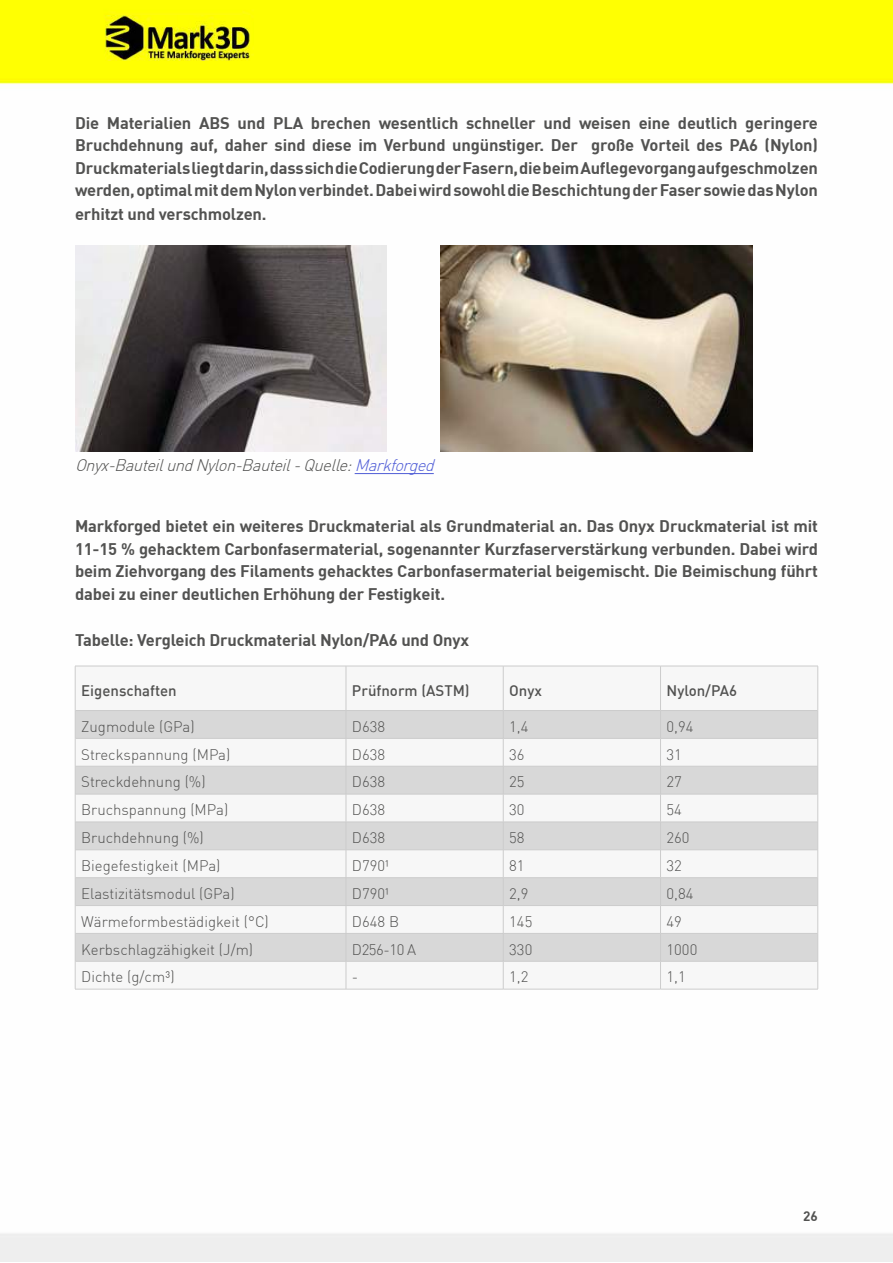
<style>
.page{position:relative;width:893px;height:1263px;background:#fff}
.page>*{position:absolute;margin:0;border:0;box-sizing:border-box;transform-origin:0 0}
.t1{font:700 16.5px/22.5px "DIN";letter-spacing:-.01em;color:#525251;text-align:justify}
.t2{font:italic 300 16.5px "DIN";color:#525251}
.t3{font:300 15px "DIN";color:#525251}
.t4{font:500 15px "DIN";color:#525251}
.t5{font:700 13.5px "DIN";color:#525251}
.s1{color:#4f5cd6}
</style>
<div class="page">
<img style="left:0;top:0;width:893px;height:1261px">
<img style="left:105px;top:16px;width:146px;height:44px">
<img style="left:440px;top:245px;width:312px;height:206px">
<img style="left:75px;top:245px;width:312px;height:206px">
<svg style="left:76px;top:667px;width:741px;height:322px"></svg>
<svg style="left:76px;top:711px;width:741px;height:250px;fill:#d8d8d8"></svg>
<hr style="left:75px;top:666px;width:271px;height:1px;background:#ccc">
<hr style="left:75px;top:666px;width:1px;height:44px;background:#ccc">
<hr style="left:346px;top:666px;width:157px;height:1px;background:#ccc">
<hr style="left:503px;top:666px;width:157px;height:1px;background:#ccc">
<hr style="left:660px;top:666px;width:158px;height:1px;background:#ccc">
<hr style="left:817px;top:666px;width:1px;height:44px;background:#ccc">
<svg style="left:75px;top:711px;width:1px;height:278px"></svg>
<svg style="left:817px;top:711px;width:1px;height:278px"></svg>
<hr style="left:75px;top:989px;width:271px;height:1px;background:#ccc">
<hr style="left:346px;top:989px;width:157px;height:1px;background:#ccc">
<hr style="left:503px;top:989px;width:157px;height:1px;background:#ccc">
<hr style="left:660px;top:989px;width:158px;height:1px;background:#ccc">
<hr style="left:346px;top:666px;width:1px;height:44px;background:#ccc">
<hr style="left:503px;top:666px;width:1px;height:44px;background:#ccc">
<hr style="left:660px;top:666px;width:1px;height:44px;background:#ccc">
<hr style="left:75px;top:710px;width:271px;height:1px;background:#ccc">
<hr style="left:346px;top:710px;width:157px;height:1px;background:#ccc">
<hr style="left:503px;top:710px;width:157px;height:1px;background:#ccc">
<hr style="left:660px;top:710px;width:158px;height:1px;background:#ccc">
<hr style="left:75px;top:738px;width:271px;height:1px;background:#ccc">
<hr style="left:346px;top:738px;width:157px;height:1px;background:#ccc">
<hr style="left:503px;top:738px;width:157px;height:1px;background:#ccc">
<hr style="left:660px;top:738px;width:158px;height:1px;background:#ccc">
<hr style="left:75px;top:766px;width:271px;height:1px;background:#ccc">
<hr style="left:346px;top:766px;width:157px;height:1px;background:#ccc">
<hr style="left:503px;top:766px;width:157px;height:1px;background:#ccc">
<hr style="left:660px;top:766px;width:158px;height:1px;background:#ccc">
<hr style="left:75px;top:794px;width:271px;height:1px;background:#ccc">
<hr style="left:346px;top:794px;width:157px;height:1px;background:#ccc">
<hr style="left:503px;top:794px;width:157px;height:1px;background:#ccc">
<hr style="left:660px;top:794px;width:158px;height:1px;background:#ccc">
<hr style="left:75px;top:822px;width:271px;height:1px;background:#ccc">
<hr style="left:346px;top:822px;width:157px;height:1px;background:#ccc">
<hr style="left:503px;top:822px;width:157px;height:1px;background:#ccc">
<hr style="left:660px;top:822px;width:158px;height:1px;background:#ccc">
<hr style="left:75px;top:849px;width:271px;height:1px;background:#ccc">
<hr style="left:346px;top:849px;width:157px;height:1px;background:#ccc">
<hr style="left:503px;top:849px;width:157px;height:1px;background:#ccc">
<hr style="left:660px;top:849px;width:158px;height:1px;background:#ccc">
<hr style="left:75px;top:877px;width:271px;height:1px;background:#ccc">
<hr style="left:346px;top:877px;width:157px;height:1px;background:#ccc">
<hr style="left:503px;top:877px;width:157px;height:1px;background:#ccc">
<hr style="left:660px;top:877px;width:158px;height:1px;background:#ccc">
<hr style="left:75px;top:905px;width:271px;height:1px;background:#ccc">
<hr style="left:346px;top:905px;width:157px;height:1px;background:#ccc">
<hr style="left:503px;top:905px;width:157px;height:1px;background:#ccc">
<hr style="left:660px;top:905px;width:158px;height:1px;background:#ccc">
<hr style="left:75px;top:933px;width:271px;height:1px;background:#ccc">
<hr style="left:346px;top:933px;width:157px;height:1px;background:#ccc">
<hr style="left:503px;top:933px;width:157px;height:1px;background:#ccc">
<hr style="left:660px;top:933px;width:158px;height:1px;background:#ccc">
<hr style="left:75px;top:961px;width:271px;height:1px;background:#ccc">
<hr style="left:346px;top:961px;width:157px;height:1px;background:#ccc">
<svg style="left:346px;top:711px;width:1px;height:278px"></svg>
<hr style="left:503px;top:961px;width:157px;height:1px;background:#ccc">
<svg style="left:503px;top:711px;width:1px;height:278px"></svg>
<hr style="left:660px;top:961px;width:158px;height:1px;background:#ccc">
<svg style="left:660px;top:711px;width:1px;height:278px"></svg>
<hr style="left:355px;top:473px;width:79px;height:1px;background:#4f5cd6">
<p class="t1" style="left:75px;top:111px;width:744px">Die Materialien ABS und PLA brechen wesentlich schneller und weisen eine deutlich geringere Bruchdehnung auf, daher sind diese im Verbund ungünstiger. Der große Vorteil des PA6 (Nylon)<br>Druckmaterials liegt darin, dass sich die Codierung der Fasern, die beim Auflegevorgang aufgeschmolzen werden, optimal mit dem Nylon verbindet. Dabei wird sowohl die Beschichtung der Faser sowie das Nylon</p>
<p class="t1" style="left:75px;top:202px;width:193px">erhitzt und verschmolzen.</p>
<p class="t2" style="left:75px;top:455px;width:366px">Onyx-BauteilundNylon-Bauteil-Quelle:<span class="s1">Markforged</span></p>
<p class="t1" style="left:75px;top:514px;width:744px">Markforged bietet ein weiteres Druckmaterial als Grundmaterial an. Das Onyx Druckmaterial ist mit 11-15 % gehacktem Carbonfasermaterial, sogenannter Kurzfaserverstärkung verbunden. Dabei wird beim Ziehvorgang des Filaments gehacktes Carbonfasermaterial beigemischt. Die Beimischung führt dabei zu einer deutlichen Erhöhung der Festigkeit.</p>
<p class="t1" style="left:75px;top:628px;width:396px">Tabelle: Vergleich Druckmaterial Nylon/PA6 und Onyx</p>
<p class="t4" style="left:81px;top:681px;width:97px">Eigenschaften</p>
<p class="t4" style="left:352px;top:681px;width:119px">Prüfnorm (ASTM)</p>
<p class="t4" style="left:509px;top:681px;width:34px">Onyx</p>
<p class="t4" style="left:666px;top:681px;width:72px">Nylon/PA6</p>
<p class="t3" style="left:81px;top:717px;width:115px">Zugmodule (GPa)</p>
<p class="t3" style="left:352px;top:717px;width:35px">D638</p>
<p class="t3" style="left:509px;top:717px;width:21px">1,4</p>
<p class="t3" style="left:666px;top:717px;width:28px">0,94</p>
<p class="t3" style="left:81px;top:745px;width:151px">Streckspannung (MPa)</p>
<p class="t3" style="left:352px;top:745px;width:35px">D638</p>
<p class="t3" style="left:509px;top:745px;width:17px">36</p>
<p class="t3" style="left:666px;top:745px;width:17px">31</p>
<p class="t3" style="left:81px;top:773px;width:126px">Streckdehnung (%)</p>
<p class="t3" style="left:352px;top:773px;width:35px">D638</p>
<p class="t3" style="left:509px;top:773px;width:17px">25</p>
<p class="t3" style="left:666px;top:773px;width:17px">27</p>
<p class="t3" style="left:81px;top:801px;width:149px">Bruchspannung (MPa)</p>
<p class="t3" style="left:352px;top:801px;width:35px">D638</p>
<p class="t3" style="left:509px;top:801px;width:17px">30</p>
<p class="t3" style="left:666px;top:801px;width:17px">54</p>
<p class="t3" style="left:81px;top:828px;width:124px">Bruchdehnung (%)</p>
<p class="t3" style="left:352px;top:828px;width:35px">D638</p>
<p class="t3" style="left:509px;top:828px;width:17px">58</p>
<p class="t3" style="left:666px;top:828px;width:25px">260</p>
<p class="t3" style="left:81px;top:856px;width:141px">Biegefestigkeit (MPa)</p>
<p class="t3" style="left:352px;top:856px;width:39px">D790¹</p>
<p class="t3" style="left:509px;top:856px;width:17px">81</p>
<p class="t3" style="left:666px;top:856px;width:17px">32</p>
<p class="t3" style="left:81px;top:884px;width:155px">Elastizitätsmodul (GPa)</p>
<p class="t3" style="left:352px;top:884px;width:39px">D790¹</p>
<p class="t3" style="left:509px;top:884px;width:21px">2,9</p>
<p class="t3" style="left:666px;top:884px;width:28px">0,84</p>
<p class="t3" style="left:81px;top:912px;width:189px">Wärmeformbestädigkeit (°C)</p>
<p class="t3" style="left:352px;top:912px;width:49px">D648 B</p>
<p class="t3" style="left:509px;top:912px;width:25px">145</p>
<p class="t3" style="left:666px;top:912px;width:17px">49</p>
<p class="t3" style="left:81px;top:940px;width:173px">Kerbschlagzähigkeit (J/m)</p>
<p class="t3" style="left:352px;top:940px;width:66px">D256-10 A</p>
<p class="t3" style="left:509px;top:940px;width:25px">330</p>
<p class="t3" style="left:666px;top:940px;width:32px">1000</p>
<p class="t3" style="left:81px;top:968px;width:95px">Dichte (g/cm³)</p>
<p class="t3" style="left:352px;top:968px;width:8px">-</p>
<p class="t3" style="left:509px;top:968px;width:21px">1,2</p>
<p class="t3" style="left:666px;top:968px;width:21px">1,1</p>
<p class="t5" style="left:803px;top:1207px;width:16px">26</p>
</div>
